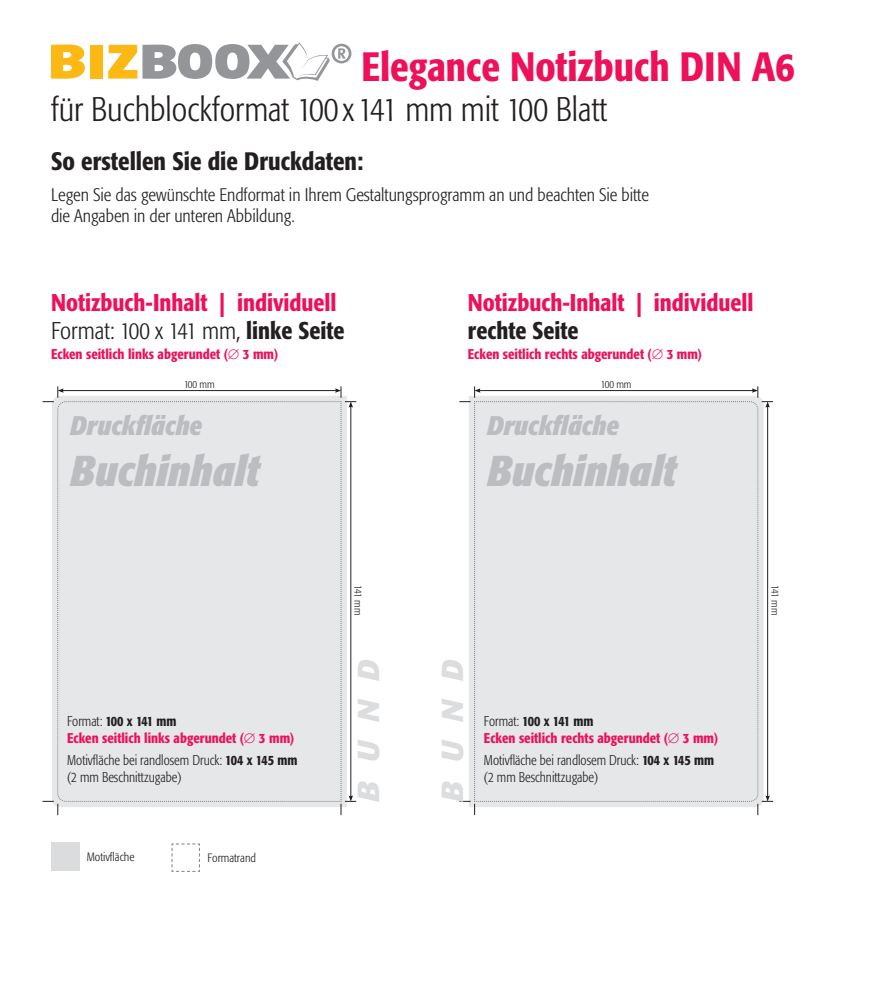
<style>
.page{position:relative;width:879px;height:993px;background:#fff}
.page>*{position:absolute;margin:0;border:0;box-sizing:border-box;transform-origin:0 0}
.t1{font:italic 700 condensed 42.6px "Formata";color:#bcbdc0}
.t2{font:500 condensed 40.5px "Formata";color:#ee1059}
.t3{font:300 condensed 33.8px "Formata";color:#231f20}
.t4{font:italic 700 30px "Formata";color:#dcdddf}
.t5{font:italic 700 condensed 26.6px "Formata";color:#bcbdc0}
.t6{font:500 condensed 25px "Formata";color:#231f20}
.t7{font:500 condensed 24px/28.8px "Formata";color:#ee1059}
.t8{font:500 condensed 24px "Formata";color:#231f20}
.t9{font:300 condensed 18px/21.6px "Formata";color:#231f20}
.t10{font:500 condensed 14px/16.8px "Formata";color:#ee1059}
.t11{font:300 condensed 14px/16.8px "Formata";color:#231f20;scale:.95 1}
.t12{font:300 condensed 12px "Formata";color:#231f20}
.t13{font:300 condensed 10.6px "Formata";letter-spacing:-.04em;color:#231f20}
.s1{font-weight:300;color:#231f20}
.s2{color:#231f20}
.s3{font-weight:500}
</style>
<div class="page">
<div style="left:51px;top:842px;width:28px;height:28px;background:#dbdcde"></div>
<svg style="left:171px;top:843px;width:29px;height:29px"></svg>
<svg style="left:51px;top:44px;width:34px;height:35px"></svg>
<div style="left:90px;top:45px;width:12px;height:34px;background:#fcb814"></div>
<svg style="left:108px;top:43px;width:243px;height:38px"></svg>
<svg style="left:43px;top:386px;width:313px;height:428px"></svg>
<div style="left:57px;top:401px;width:284px;height:400px;background:#e6e7e9"></div>
<svg style="left:459px;top:386px;width:314px;height:428px"></svg>
<div style="left:474px;top:401px;width:284px;height:400px;background:#e6e7e9"></div>
<h2 class="t2" style="left:361px;top:42px;width:435px">Elegance Notizbuch DIN A6</h2>
<h3 class="t3" style="left:51px;top:90px;width:557px">für Buchblockformat 100 x 141 mm mit 100 Blatt</h3>
<h3 class="t6" style="left:51px;top:146px;width:314px">So erstellen Sie die Druckdaten:</h3>
<p class="t9" style="left:51px;top:184px;width:599px">Legen Sie das gewünschte Endformat in Ihrem Gestaltungsprogramm an und beachten Sie bitte die Angaben in der unteren Abbildung.</p>
<h3 class="t7" style="left:51px;top:287px;width:295px">Notizbuch-Inhalt | individuell<br><span class="s1">Format: 100 x 141 mm,</span> <span class="s2">linke Seite</span></h3>
<p class="t10" style="left:51px;top:345px;width:229px">Ecken seitlich links abgerundet (∅ 3 mm)</p>
<p class="t13" style="left:184px;top:378px;width:32px">100 mm</p>
<h3 class="t5" style="left:70px;top:409px;width:133px">Druckfläche</h3>
<h1 class="t1" style="left:70px;top:444px;width:191px">Buchinhalt</h1>
<h3 class="t7" style="left:468px;top:287px;width:287px">Notizbuch-Inhalt | individuell</h3>
<h3 class="t8" style="left:468px;top:316px;width:112px">rechte Seite</h3>
<p class="t10" style="left:468px;top:345px;width:236px">Ecken seitlich rechts abgerundet (∅ 3 mm)</p>
<p class="t13" style="left:601px;top:378px;width:32px">100 mm</p>
<h3 class="t5" style="left:487px;top:409px;width:133px">Druckfläche</h3>
<h1 class="t1" style="left:487px;top:444px;width:191px">Buchinhalt</h1>
<p class="t10" style="left:67px;top:712px;width:229px"><span class="s1">Format:</span> <span class="s2">100 x 141 mm<br></span>Ecken seitlich links abgerundet (∅ 3 mm)</p>
<p class="t11" style="left:67px;top:751px;width:244px">Motivfläche bei randlosem Druck: <span class="s3">104 x 145 mm </span>(2 mm Beschnittzugabe)</p>
<p class="t12" style="left:87px;top:849px;width:49px">Motivfläche</p>
<p class="t12" style="left:208px;top:850px;width:50px">Formatrand</p>
<p class="t13" style="left:364px;top:585px;width:31px;rotate:90deg">141 mm</p>
<h3 class="t4" style="left:350px;top:801px;width:143px;rotate:-90deg">BUND</h3>
<h3 class="t4" style="left:434px;top:801px;width:143px;rotate:-90deg">BUND</h3>
<p class="t10" style="left:484px;top:712px;width:236px"><span class="s1">Format:</span> <span class="s2">100 x 141 mm<br></span>Ecken seitlich rechts abgerundet (∅ 3 mm)</p>
<p class="t11" style="left:484px;top:751px;width:244px">Motivfläche bei randlosem Druck: <span class="s3">104 x 145 mm </span>(2 mm Beschnittzugabe)</p>
<p class="t13" style="left:781px;top:585px;width:31px;rotate:90deg">141 mm</p>
</div>
